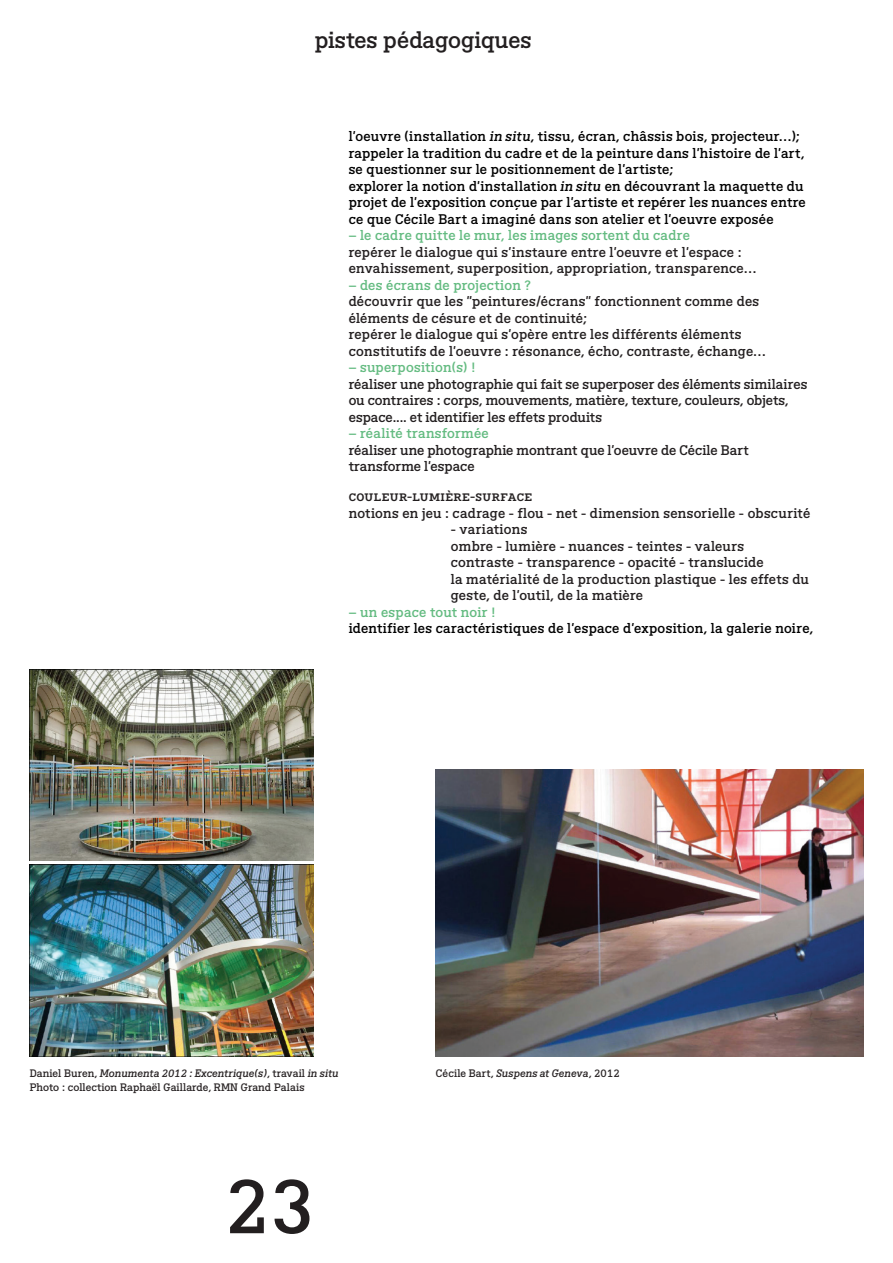
<style>
.page{position:relative;width:893px;height:1263px;background:#fff}
.page>*{position:absolute;margin:0;border:0;box-sizing:border-box;transform-origin:0 0}
.t1{font:75px "BVHCCCOD Titrage";color:#231f20}
.t2{font:22.5px "BVHCCCOD";color:#231f20}
.t3{font:13.5px/16.5px "BVHCCCOD";letter-spacing:.015em;color:#231f20}
.t4{font:13.5px/16.5px "BVHCCCOD";letter-spacing:.02em;color:#000}
.t5{font:13.5px "BVHCCCOD";letter-spacing:.015em;color:#64bb81}
.t6{font:10.5px/13.5px "BVHCCCOD";letter-spacing:.01em;color:#2a2526}
.s1{font-style:italic}
</style>
<div class="page">
<img style="left:436px;top:770px;width:427px;height:286px">
<img style="left:30px;top:865px;width:284px;height:191px">
<img style="left:30px;top:670px;width:284px;height:191px">
<h2 class="t2" style="left:315px;top:25px;width:218px">pistes pédagogiques</h2>
<p class="t4" style="left:349px;top:129px;width:459px">l'oeuvre (installation <span class="s1">in situ</span>, tissu, écran, châssis bois, projecteur…); rappeler la tradition du cadre et de la peinture dans l'histoire de l'art, se questionner sur le positionnement de l'artiste;<br>explorer la notion d'installation <span class="s1">in situ</span> en découvrant la maquette du projet de l'exposition conçue par l'artiste et repérer les nuances entre ce que Cécile Bart a imaginé dans son atelier et l'oeuvre exposée</p>
<p class="t5" style="left:349px;top:227px;width:343px">– le cadre quitte le mur, les images sortent du cadre</p>
<p class="t3" style="left:349px;top:245px;width:409px">repérer le dialogue qui s'instaure entre l'oeuvre et l'espace : envahissement, superposition, appropriation, transparence…</p>
<p class="t5" style="left:349px;top:276px;width:184px">– des écrans de projection ?</p>
<p class="t3" style="left:349px;top:294px;width:419px">découvrir que les "peintures/écrans" fonctionnent comme des éléments de césure et de continuité;<br>repérer le dialogue qui s'opère entre les différents éléments constitutifs de l'oeuvre : résonance, écho, contraste, échange…</p>
<p class="t5" style="left:349px;top:359px;width:128px">– superposition(s) !</p>
<p class="t3" style="left:349px;top:377px;width:460px">réaliser une photographie qui fait se superposer des éléments similaires ou contraires : corps, mouvements, matière, texture, couleurs, objets, espace.... et identifier les effets produits</p>
<p class="t5" style="left:349px;top:425px;width:142px">– réalité transformée</p>
<p class="t3" style="left:349px;top:443px;width:402px">réaliser une photographie montrant que l'oeuvre de Cécile Bart transforme l'espace</p>
<p class="t3" style="left:349px;top:489px;width:463px">couleur-lumière-surface<br>notions en jeu : cadrage - flou - net - dimension sensorielle - obscurité</p>
<p class="t3" style="left:451px;top:522px;width:360px">- variations<br>ombre - lumière - nuances - teintes - valeurs contraste - transparence - opacité - translucide<br>la matérialité de la production plastique - les effets du geste, de l'outil, de la matière</p>
<p class="t5" style="left:349px;top:603px;width:148px">– un espace tout noir !</p>
<p class="t4" style="left:349px;top:621px;width:466px">identifier les caractéristiques de l'espace d'exposition, la galerie noire,</p>
<p class="t6" style="left:30px;top:1067px;width:310px">Daniel Buren, <span class="s1">Monumenta 2012 : Excentrique(s)</span>, travail <span class="s1">in situ<br></span>Photo : collection Raphaël Gaillarde, RMN Grand Palais</p>
<p class="t6" style="left:436px;top:1067px;width:185px">Cécile Bart, <span class="s1">Suspens at Geneva</span>, 2012</p>
<h1 class="t1" style="left:225px;top:1157px;width:91px">23</h1>
</div>
